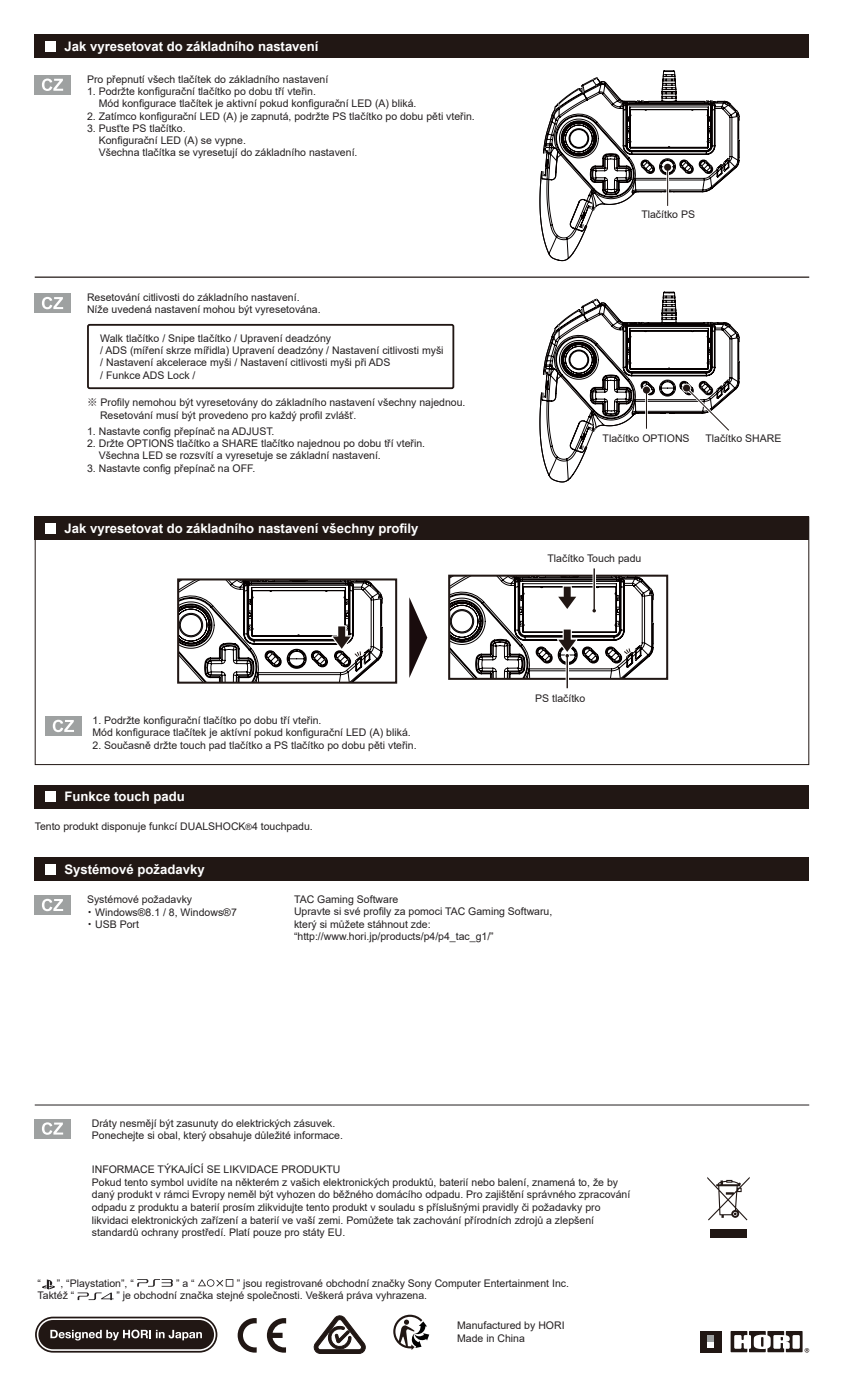
<style>
.page{position:relative;width:844px;height:1389px;background:#fff}
.page>*{position:absolute;margin:0;border:0;box-sizing:border-box;transform-origin:0 0}
.Nadpisy{font:700 13.12px "Arial";color:#fff}
.Text{font:10.5px/12.2px "Arial";color:#231f20}
.Nadpisy_uzle{font:10.5px "Arial";color:#231f20}
.s1{font-family:"Koz Go Pro"}
.s2{font-size:8.75px}
</style>
<div class="page">
<div style="left:35px;top:35px;width:774px;height:23px;background:#211714"></div>
<div style="left:45px;top:41px;width:10px;height:11px;background:#fff"></div>
<div style="left:35px;top:75px;width:36px;height:19px;background:#9ea1a1"></div>
<svg style="left:42px;top:79px;width:21px;height:12px"></svg>
<svg style="left:539px;top:70px;width:200px;height:191px"></svg>
<div style="left:663px;top:163px;width:9px;height:9px;border:2px solid #fff;border-radius:3px"></div>
<hr style="left:667px;top:167px;width:1px;height:39px;background:#211714">
<div style="left:664px;top:164px;width:7px;height:7px;background:#211714;border-radius:50%"></div>
<div style="left:35px;top:294px;width:36px;height:19px;background:#9ea1a1"></div>
<svg style="left:42px;top:297px;width:21px;height:12px"></svg>
<hr style="left:35px;top:277px;width:774px;height:1px;background:#211714">
<div style="left:87px;top:324px;width:367px;height:65px;border:2px solid #211714;border-radius:2px"></div>
<svg style="left:539px;top:291px;width:200px;height:192px"></svg>
<div style="left:642px;top:386px;width:8px;height:8px;border:2px solid #fff;border-radius:3px"></div>
<hr style="left:646px;top:390px;width:1px;height:39px;background:#211714">
<svg style="left:642px;top:387px;width:7px;height:7px"></svg>
<div style="left:35px;top:517px;width:774px;height:23px;background:#211714"></div>
<div style="left:45px;top:523px;width:10px;height:11px;background:#fff"></div>
<div style="left:46px;top:716px;width:36px;height:19px;background:#9ea1a1"></div>
<svg style="left:53px;top:720px;width:21px;height:12px"></svg>
<div style="left:35px;top:517px;width:774px;height:248px;border:1px solid #211714"></div>
<svg style="left:409px;top:597px;width:18px;height:81px"></svg>
<div style="left:177px;top:578px;width:220px;height:106px;border:2px solid #211714"></div>
<svg style="left:178px;top:579px;width:205px;height:104px"></svg>
<div style="left:448px;top:575px;width:220px;height:105px;border:2px solid #211714"></div>
<hr style="left:593px;top:568px;width:1px;height:43px;background:#211714">
<hr style="left:566px;top:656px;width:1px;height:32px;background:#211714">
<svg style="left:449px;top:576px;width:204px;height:103px"></svg>
<div style="left:35px;top:785px;width:774px;height:23px;background:#211714"></div>
<div style="left:45px;top:791px;width:10px;height:11px;background:#fff"></div>
<div style="left:35px;top:1119px;width:36px;height:19px;background:#9ea1a1"></div>
<svg style="left:42px;top:1122px;width:21px;height:13px"></svg>
<hr style="left:35px;top:1105px;width:774px;height:1px;background:#231f20">
<div style="left:710px;top:1229px;width:36px;height:9px;background:#211714"></div>
<svg style="left:707px;top:1177px;width:42px;height:43px"></svg>
<div style="left:35px;top:858px;width:774px;height:23px;background:#211714"></div>
<div style="left:45px;top:864px;width:10px;height:11px;background:#fff"></div>
<div style="left:35px;top:895px;width:36px;height:19px;background:#9ea1a1"></div>
<svg style="left:42px;top:899px;width:21px;height:12px"></svg>
<svg style="left:42px;top:1279px;width:13px;height:11px"></svg>
<svg style="left:137px;top:1279px;width:36px;height:8px"></svg>
<svg style="left:198px;top:1279px;width:35px;height:8px"></svg>
<svg style="left:78px;top:1292px;width:35px;height:8px"></svg>
<div style="left:35px;top:1317px;width:182px;height:36px;border:2px solid #211714;border-radius:17px"></div>
<div style="left:38px;top:1320px;width:176px;height:29px;background:#211714;border-radius:15px"></div>
<svg style="left:50px;top:1330px;width:152px;height:10px"></svg>
<div style="left:700px;top:1331px;width:21px;height:21px;background:#211714"></div>
<div style="left:707px;top:1342px;width:7px;height:6px;background:#fff"></div>
<div style="left:707px;top:1335px;width:7px;height:7px;background:#9ea1a1"></div>
<div style="left:730px;top:1331px;width:17px;height:21px;background:#211714"></div>
<div style="left:748px;top:1331px;width:17px;height:21px;background:#211714"></div>
<div style="left:767px;top:1331px;width:17px;height:21px;background:#211714"></div>
<svg style="left:785px;top:1331px;width:17px;height:21px"></svg>
<div style="left:792px;top:1335px;width:7px;height:14px;background:#fff"></div>
<svg style="left:734px;top:1335px;width:55px;height:14px"></svg>
<svg style="left:804px;top:1348px;width:5px;height:5px"></svg>
<svg style="left:267px;top:1318px;width:19px;height:35px"></svg>
<svg style="left:237px;top:1318px;width:19px;height:35px"></svg>
<svg style="left:393px;top:1315px;width:36px;height:35px"></svg>
<svg style="left:313px;top:1315px;width:52px;height:39px"></svg>
<p class="Nadpisy" style="left:64px;top:37px;width:255px">Jak vyresetovat do základního nastavení</p>
<p class="Text" style="left:87px;top:73px;width:243px">Pro přepnutí všech tlačítek do základního nastavení</p>
<p class="Text" style="left:87px;top:85px;width:230px">1. Podržte konfigurační tlačítko po dobu tří vteřin.</p>
<p class="Text" style="left:99px;top:97px;width:319px">Mód konfigurace tlačítek je aktivní pokud konfigurační LED (A) bliká.</p>
<p class="Text" style="left:87px;top:110px;width:389px">2. Zatímco konfigurační LED (A) je zapnutá, podržte PS tlačítko po dobu pěti vteřin.</p>
<p class="Text" style="left:87px;top:122px;width:100px">3. Pusťte PS tlačítko.</p>
<p class="Text" style="left:99px;top:134px;width:149px">Konfigurační LED (A) se vypne.</p>
<p class="Text" style="left:99px;top:146px;width:260px">Všechna tlačítka se vyresetují do základního nastavení.</p>
<p class="Text" style="left:87px;top:291px;width:214px">Resetování citlivosti do základního nastavení.</p>
<p class="Text" style="left:87px;top:304px;width:235px">Níže uvedená nastavení mohou být vyresetována.</p>
<p class="Text" style="left:100px;top:332px;width:345px">Walk tlačítko / Snipe tlačítko / Upravení deadzóny<br>/ ADS (míření skrze mířidla) Upravení deadzóny / Nastavení citlivosti myši / Nastavení akcelerace myši / Nastavení citlivosti myši při ADS<br>/ Funkce ADS Lock /</p>
<p class="Text" style="left:100px;top:396px;width:367px;text-indent:-13px"><span class="s1">※</span> Profily nemohou být vyresetovány do základního nastavení všechny najednou.<br>Resetování musí být provedeno pro každý profil zvlášť.</p>
<p class="Text" style="left:87px;top:425px;width:189px">1. Nastavte config přepínač na ADJUST.</p>
<p class="Text" style="left:87px;top:437px;width:339px">2. Držte OPTIONS tlačítko a SHARE tlačítko najednou po dobu tří vteřin.</p>
<p class="Text" style="left:99px;top:450px;width:283px">Všechna LED se rozsvítí a vyresetuje se základní nastavení.</p>
<p class="Text" style="left:87px;top:462px;width:170px">3. Nastavte config přepínač na OFF.</p>
<p class="Nadpisy" style="left:64px;top:519px;width:355px">Jak vyresetovat do základního nastavení všechny profily</p>
<p class="Text" style="left:92px;top:714px;width:230px">1. Podržte konfigurační tlačítko po dobu tří vteřin.</p>
<p class="Text" style="left:92px;top:726px;width:320px">Mód konfigurace tlačítek je aktívní pokud konfigurační LED (A) bliká.</p>
<p class="Text" style="left:92px;top:739px;width:325px">2. Současně držte touch pad tlačítko a PS tlačítko po dobu pěti vteřin.</p>
<p class="Nadpisy" style="left:64px;top:787px;width:122px">Funkce touch padu</p>
<p class="Text" style="left:35px;top:820px;width:279px">Tento produkt disponuje funkcí DUALSHOCK<span class="s2">®</span>4 touchpadu.</p>
<p class="Text" style="left:641px;top:208px;width:55px">Tlačítko PS</p>
<p class="Text" style="left:602px;top:432px;width:88px">Tlačítko OPTIONS</p>
<p class="Text" style="left:705px;top:432px;width:77px">Tlačítko SHARE</p>
<p class="Text" style="left:547px;top:552px;width:95px">Tlačítko Touch padu</p>
<p class="Text" style="left:535px;top:692px;width:52px">PS tlačítko</p>
<p class="Nadpisy" style="left:64px;top:860px;width:142px">Systémové požadavky</p>
<p class="Text" style="left:87px;top:893px;width:107px">Systémové požadavky</p>
<p class="Text" style="left:84px;top:906px;width:154px"><span class="s1">・</span> Windows®8.1 / 8, Windows®7</p>
<p class="Text" style="left:84px;top:918px;width:56px"><span class="s1">・</span> USB Port</p>
<p class="Text" style="left:294px;top:893px;width:260px">TAC Gaming Software<br>Upravte si své profily za pomoci TAC Gaming Softwaru, který si můžete stáhnout zde: “http://www.hori.jp/products/p4/p4_tac_g1/”</p>
<p class="Text" style="left:92px;top:1117px;width:245px">Dráty nesmějí být zasunuty do elektrických zásuvek.</p>
<p class="Text" style="left:92px;top:1129px;width:252px">Ponechejte si obal, který obsahuje důležité informace.</p>
<p class="Text" style="left:92px;top:1163px;width:250px">INFORMACE TÝKAJÍCÍ SE LIKVIDACE PRODUKTU</p>
<p class="Text" style="left:92px;top:1176px;width:540px">Pokud tento symbol uvidíte na některém z vašich elektronických produktů, baterií nebo balení, znamená to, že by daný produkt v rámci Evropy neměl být vyhozen do běžného domácího odpadu. Pro zajištění správného zpracování odpadu z produktu a baterií prosím zlikvidujte tento produkt v souladu s příslušnými pravidly či požadavky pro likvidaci elektronických zařízení a baterií ve vaší zemi. Pomůžete tak zachování přírodních zdrojů a zlepšení standardů ochrany prostředí. Platí pouze pro státy EU.</p>
<p class="Text" style="left:38px;top:1277px;width:5px">“</p>
<p class="Text" style="left:57px;top:1277px;width:79px">”, “Playstation”, “</p>
<p class="Text" style="left:176px;top:1277px;width:20px">” a “</p>
<p class="Text" style="left:237px;top:1277px;width:334px">” jsou registrované obchodní značky Sony Computer Entertainment Inc.</p>
<p class="Text" style="left:38px;top:1289px;width:38px">Taktéž “</p>
<p class="Text" style="left:116px;top:1289px;width:312px">” je obchodní značka stejné společnosti. Veškerá práva vyhrazena.</p>
<p class="Nadpisy_uzle" style="left:457px;top:1318px;width:109px">Manufactured by HORI</p>
<p class="Nadpisy_uzle" style="left:457px;top:1331px;width:69px">Made in China</p>
</div>
